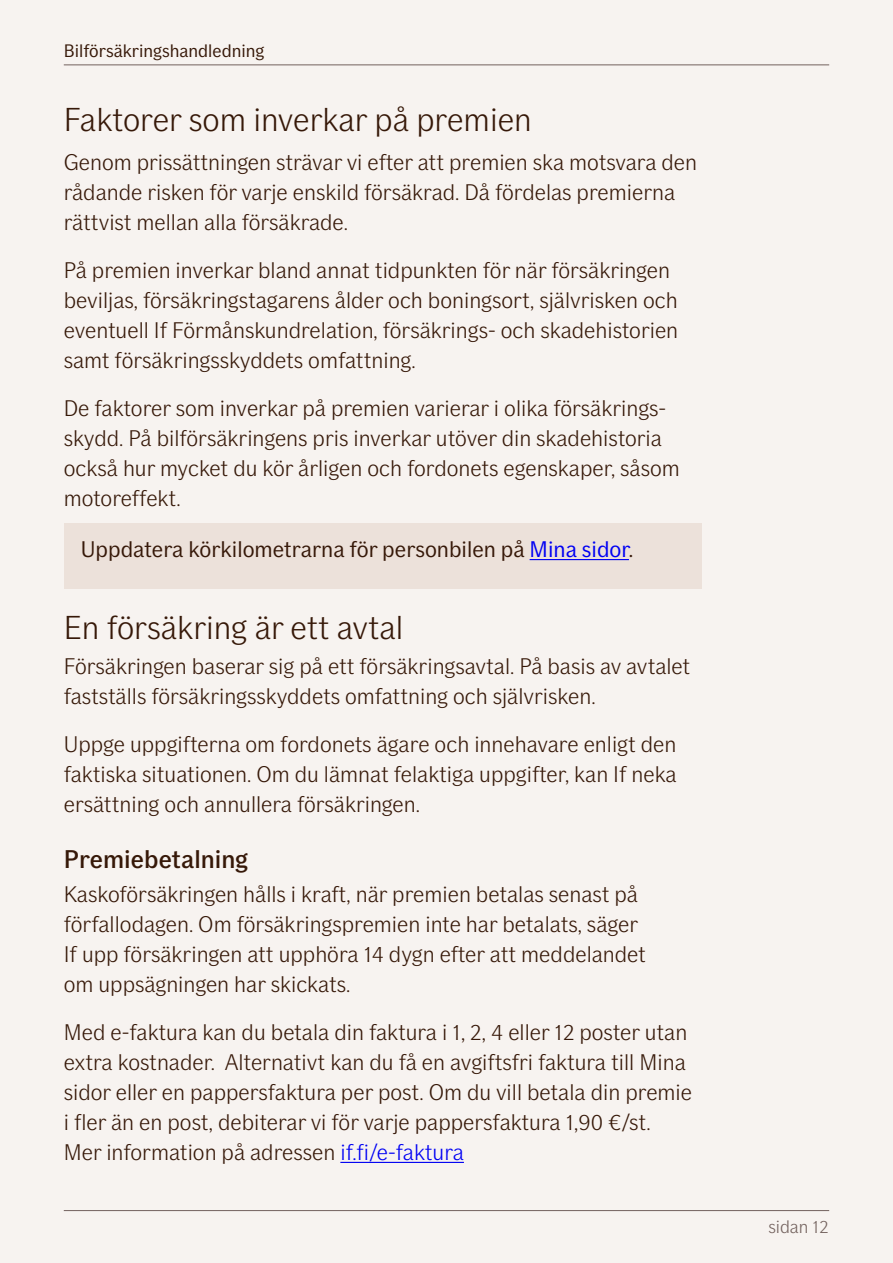
<style>
.page{position:relative;width:893px;height:1263px;background:#f7f3f0}
.page>*{position:absolute;margin:0;border:0;box-sizing:border-box;transform-origin:0 0}
.t1{font:300 33px "If Sans";color:#361808}
.t2{font:500 25.5px "If Sans";color:#361808}
.t3{font:300 22.5px/30px "If Sans";color:#361808}
.t4{font:22.5px "If Sans";color:#361808}
.t5{font:18px "If Sans";color:#361808}
.t6{font:300 18px "If Sans";color:#73625e}
.s1{color:#0000f3}
</style>
<div class="page">
<hr style="left:64px;top:64px;width:765px;height:1px;background:#73625e">
<hr style="left:64px;top:1210px;width:765px;height:1px;background:#73625e">
<div style="left:64px;top:523px;width:638px;height:65px;background:#ece1da"></div>
<hr style="left:530px;top:559px;width:99px;height:1px;background:#0000f3">
<hr style="left:340px;top:1162px;width:124px;height:1px;background:#0000f3">
<p class="t5" style="left:64px;top:40px;width:202px">Bilförsäkringshandledning</p>
<h1 class="t1" style="left:64px;top:101px;width:469px">Faktorer som inverkar på premien</h1>
<p class="t3" style="left:64px;top:147px;width:635px">Genom prissättningen strävar vi efter att premien ska motsvara den rådande risken för varje enskild försäkrad. Då fördelas premierna rättvist mellan alla försäkrade.</p>
<p class="t3" style="left:64px;top:255px;width:616px">På premien inverkar bland annat tidpunkten för när försäkringen beviljas, försäkringstagarens ålder och boningsort, självrisken och eventuell If Förmånskundrelation, försäkrings- och skadehistorien samt försäkringsskyddets omfattning.</p>
<p class="t3" style="left:64px;top:393px;width:617px">De faktorer som inverkar på premien varierar i olika försäkrings&shy;skydd. På bilförsäkringens pris inverkar utöver din skadehistoria också hur mycket du kör årligen och fordonets egenskaper, såsom motoreffekt.</p>
<p class="t4" style="left:81px;top:537px;width:554px">Uppdatera körkilometrarna för personbilen på <span class="s1">Mina sidor</span>.</p>
<h1 class="t1" style="left:64px;top:609px;width:341px">En försäkring är ett avtal</h1>
<p class="t3" style="left:64px;top:651px;width:628px">Försäkringen baserar sig på ett försäkringsavtal. På basis av avtalet fastställs försäkringsskyddets omfattning och självrisken.</p>
<p class="t3" style="left:64px;top:729px;width:614px;text-align:justify">Uppge uppgifterna om fordonets ägare och innehavare enligt den faktiska situationen. Om du lämnat felaktiga uppgifter, kan If neka ersättning och annullera försäkringen.</p>
<p class="t2" style="left:64px;top:844px;width:186px">Premiebetalning</p>
<p class="t3" style="left:64px;top:879px;width:584px">Kaskoförsäkringen hålls i kraft, när premien betalas senast på förfallodagen. Om försäkringspremien inte har betalats, säger If upp försäkringen att upphöra 14 dygn efter att meddelandet om uppsägningen har skickats.</p>
<p class="t3" style="left:64px;top:1017px;width:630px">Med e-faktura kan du betala din faktura i 1, 2, 4 eller 12 poster utan extra kostnader. Alternativt kan du få en avgiftsfri faktura till Mina sidor eller en pappersfaktura per post. Om du vill betala din premie i fler än en post, debiterar vi för varje pappersfaktura 1,90 €/st.<br>Mer information på adressen <span class="s1">if.fi/e-faktura</span></p>
<p class="t6" style="left:768px;top:1217px;width:62px">sidan 12</p>
</div>
